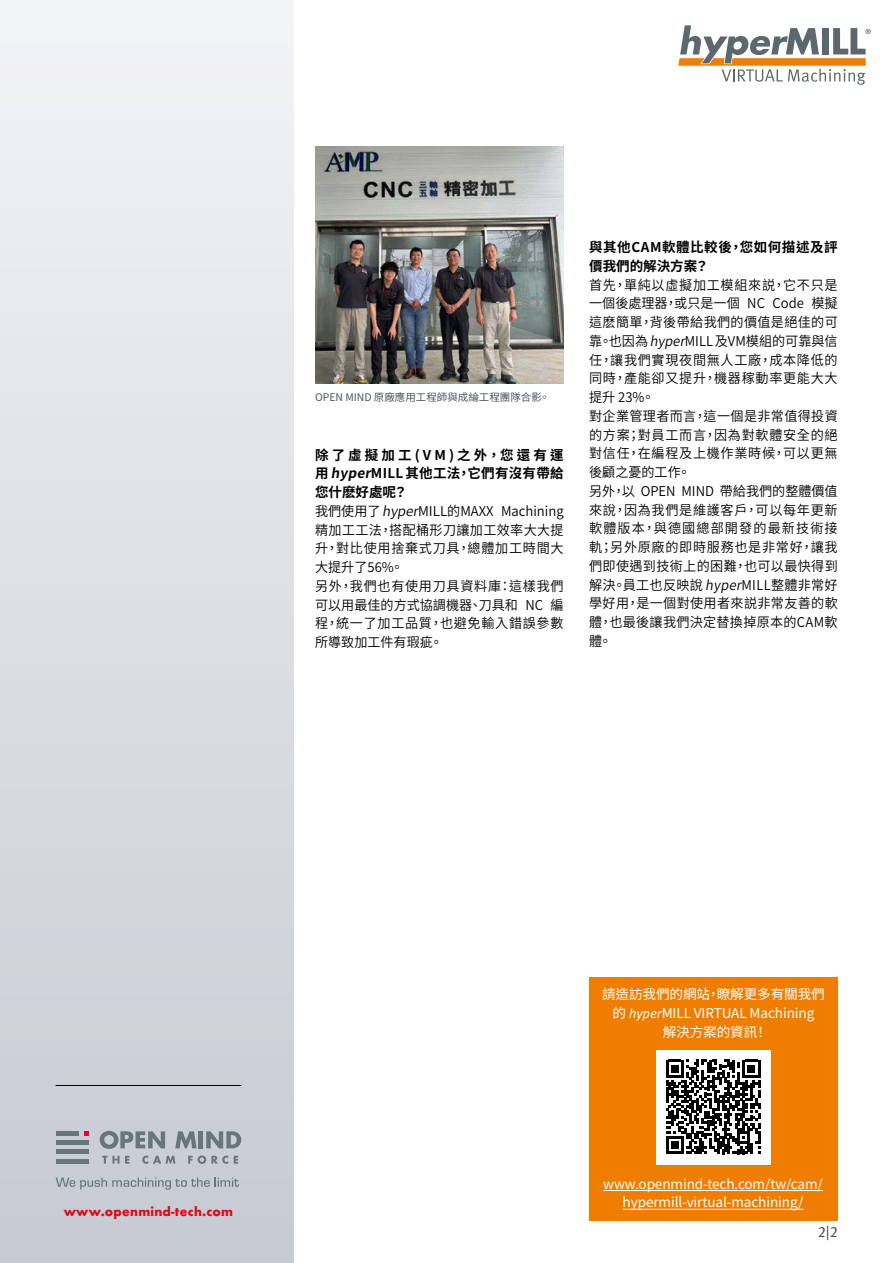
<style>
.page{position:relative;width:893px;height:1263px;background:#fff}
.page>*{position:absolute;margin:0;border:0;box-sizing:border-box;transform-origin:0 0}
.t1{font:15px "Meta Pro";color:#404553}
.t2{font:13.5px/18.8px "Source Han Sans TW";letter-spacing:.025em;color:#000}
.t3{font:13.5px/18.8px "Source Han Sans TW";letter-spacing:-.01em;color:#fff;text-align:center}
.t4{font:700 13.5px/18.8px "Source Han Sans TW";letter-spacing:.04em;color:#000}
.t5{font:700 12px "Futura";letter-spacing:.02em;color:#e30613}
.t6{font:10.5px "Source Han Sans TW";color:#404553}
.s1{font-weight:700}
.s2{font-weight:700;font-style:italic}
.s3{font-style:italic}
.s4{font-family:"Meta Pro";font-style:italic}
</style>
<div class="page">
<div style="left:0;top:0;width:293px;height:1263px;background:linear-gradient(to bottom,#f3f4f6,#c6cad3)"></div>
<svg style="left:678px;top:25px;width:193px;height:60px"></svg>
<hr style="left:56px;top:1085px;width:185px;height:1px;background:#000">
<div style="left:589px;top:977px;width:249px;height:243px;background:#ef7d00"></div>
<hr style="left:603px;top:1190px;width:220px;height:1px;background:#fff">
<hr style="left:623px;top:1209px;width:181px;height:1px;background:#fff">
<div style="left:656px;top:1049px;width:115px;height:115px;background:#fff"></div>
<svg style="left:666px;top:1060px;width:94px;height:94px"></svg>
<svg style="left:100px;top:1131px;width:65px;height:18px"></svg>
<svg style="left:175px;top:1131px;width:22px;height:17px"></svg>
<hr style="left:199px;top:1131px;width:4px;height:17px;background:#68757d">
<svg style="left:206px;top:1131px;width:35px;height:17px"></svg>
<div style="left:56px;top:1140px;width:33px;height:5px;background:#68757d"></div>
<div style="left:56px;top:1149px;width:33px;height:5px;background:#68757d"></div>
<svg style="left:84px;top:1131px;width:5px;height:5px"></svg>
<hr style="left:56px;top:1131px;width:23px;height:4px;background:#68757d">
<hr style="left:56px;top:1159px;width:33px;height:4px;background:#68757d">
<svg style="left:102px;top:1156px;width:27px;height:7px"></svg>
<svg style="left:142px;top:1155px;width:33px;height:9px"></svg>
<svg style="left:188px;top:1155px;width:40px;height:9px"></svg>
<svg style="left:234px;top:1156px;width:4px;height:7px"></svg>
<svg style="left:56px;top:1177px;width:183px;height:12px;background:#b1b7bf"></svg>
<img style="left:315px;top:146px;width:249px;height:238px">
<p class="t6" style="left:315px;top:391px;width:236px">OPEN MIND 原廠應用工程師與成綸工程團隊合影。</p>
<p class="t2" style="left:315px;top:446px;width:250px"><span class="s1">除了虛擬加工(VM)之外，您還有運用 -</span><span class="s2">hyper</span><span class="s1">MILL其他工法，它們有沒有帶給您什麽好處呢？<br></span>我們使用了 <span class="s3">hyper</span>MILL的MAXX Machining精加工工法，搭配桶形刀讓加工效率大大提升，對比使用捨棄式刀具，總體加工時間大大提升了56%。<br>另外，我們也有使用刀具資料庫：這樣我們可以用最佳的方式協調機器、刀具和 NC 編程，統一了加工品質，也避免輸入錯誤參數所導致加工件有瑕疵。</p>
<p class="t4" style="left:589px;top:238px;width:250px">與其他CAM軟體比較後，您如何描述及評價我們的解決方案？</p>
<p class="t2" style="left:589px;top:276px;width:250px">首先，單純以虛擬加工模組來説，它不只是一個後處理器，或只是一個 NC Code 模擬這麽簡單，背後帶給我們的價值是絕佳的可靠。也因為 <span class="s3">hyper</span>MILL 及VM模組的可靠與信任，讓我們實現夜間無人工廠，成本降低的同時，產能卻又提升，機器稼動率更能大大提升 23%。<br>對企業管理者而言，這一個是非常值得投資的方案；對員工而言，因為對軟體安全的絕對信任，在編程及上機作業時候，可以更無後顧之憂的工作。<br>另外，以 OPEN MIND 帶給我們的整體價值來說，因為我們是維護客戶，可以每年更新軟體版本，與德國總部開發的最新技術接軌；另外原廠的即時服務也是非常好，讓我們即使遇到技術上的困難，也可以最快得到解決。員工也反映說 <span class="s3">hyper</span>MILL整體非常好學好用，是一個對使用者來説非常友善的軟體，也最後讓我們決定替換掉原本的CAM軟體。</p>
<p class="t5" style="left:64px;top:1203px;width:171px">www.openmind-tech.com</p>
<p class="t3" style="left:602px;top:985px;width:224px">請造訪我們的網站，瞭解更多有關我們的 <span class="s4">hyper</span>MILL VIRTUAL Machining<br>解決方案的資訊！</p>
<p class="t3" style="left:603px;top:1174px;width:221px">www.openmind-tech.com/tw/cam/ hypermill-virtual-machining/</p>
<p class="t1" style="left:818px;top:1223px;width:21px">2|2</p>
</div>
